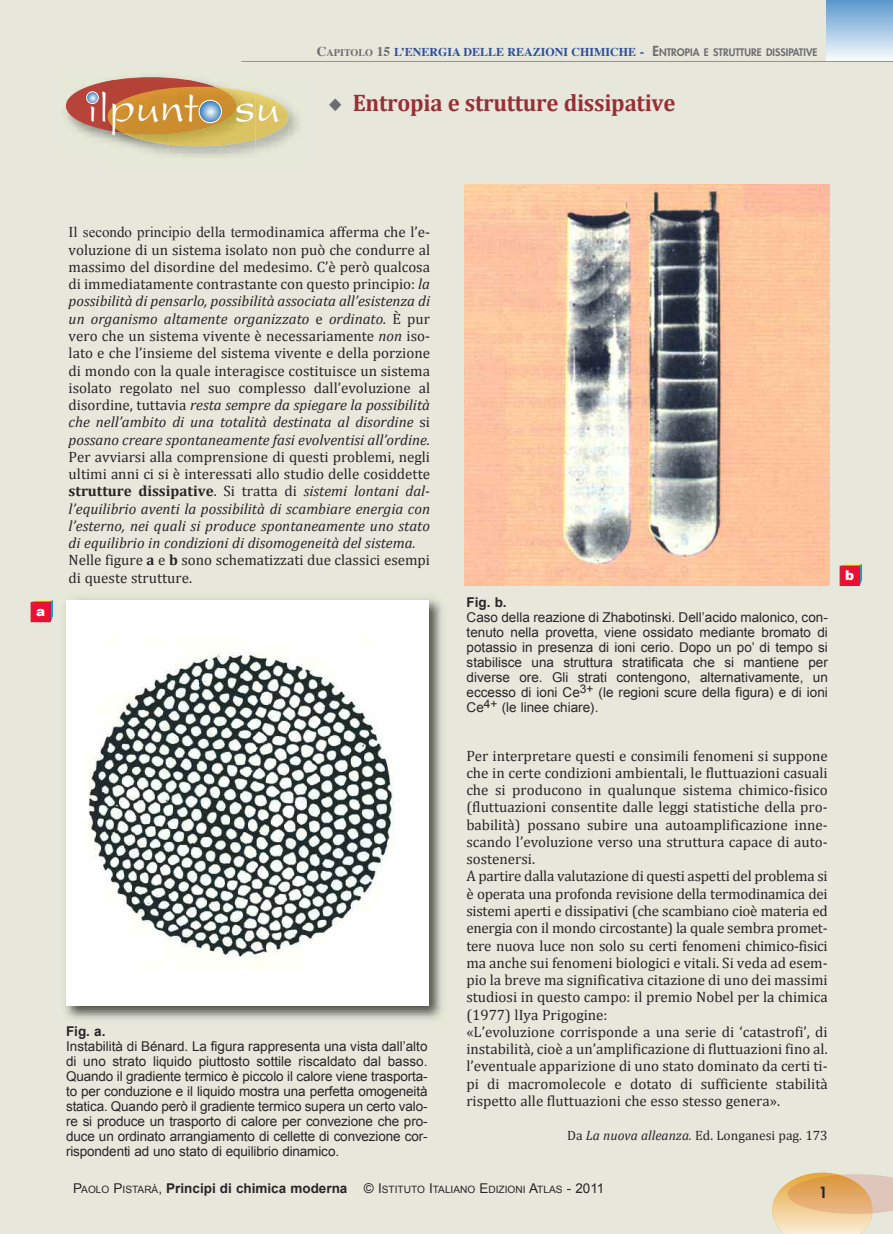
<style>
.page{position:relative;width:893px;height:1234px;background:#fff}
.page>*{position:absolute;margin:0;border:0;box-sizing:border-box;transform-origin:0 0}
.t1{font:54px "Present";color:#fff;scale:.9 1}
.t2{font:700 24px "Cambria";letter-spacing:-.01em;color:#973035;scale:.95 1}
.t3{font:15px/17.2px "Cambria";color:#272627}
.t4{font:15px "Times New Roman";color:#272627}
.t5{font:800 15px "Futura";color:#272627}
.t6{font:13.5px/15px "Arial";color:#272627;text-align:justify}
.t7{font:13.5px "Cambria";color:#272627}
.t8{font:700 13.5px "Arial";color:#272627}
.t9{font:900 13.5px "Arial";color:#fff}
.t10{font:700 12px "Times";color:#2d4f9f}
.t11{font:10.2px "Arial";color:#272627}
.s1{font-size:45px}
.s2{font-size:13.5px;color:#6d6e71}
.s3{font-size:10.2px;color:#6d6e71}
.s4{font-size:13.5px}
.s5{font-family:"Futura";font-weight:800;font-size:13.5px;color:#6d6e71}
.s6{font-family:"Futura";font-weight:800;font-size:10.2px;color:#6d6e71}
.s7{font-family:"Lucida Grande";font-weight:400;color:#6d6e71}
.s8{font-family:"Cambria"}
.s9{font-style:italic}
.s10{font-weight:700}
.s11{font-weight:700;font-size:13.5px}
</style>
<div class="page">
<div style="left:0;top:0;width:893px;height:1233px;background:#e8e7dc"></div>
<div style="left:826px;top:0;width:67px;height:60px;background:linear-gradient(to bottom,#5b97cc,#f4f8fc)"></div>
<hr style="left:241px;top:61px;width:652px;height:1px;background:#919396">
<svg style="left:772px;top:1172px;width:121px;height:61px"></svg>
<img style="left:788px;top:1174px;width:84px;height:39px">
<img style="left:64px;top:76px;width:191px;height:78px">
<div style="left:66px;top:77px;width:170px;height:57px;background:#b7433b;border-radius:50%"></div>
<img style="left:255px;top:92px;width:45px;height:60px">
<img style="left:216px;top:80px;width:39px;height:7px">
<img style="left:101px;top:132px;width:21px;height:14px">
<img style="left:101px;top:80px;width:115px;height:52px">
<img style="left:255px;top:93px;width:33px;height:46px">
<img style="left:122px;top:87px;width:133px;height:59px">
<img style="left:108px;top:87px;width:128px;height:47px">
<svg style="left:199px;top:100px;width:23px;height:23px"></svg>
<svg style="left:86px;top:91px;width:13px;height:13px"></svg>
<img style="left:839px;top:563px;width:23px;height:23px">
<img style="left:64px;top:597px;width:379px;height:424px">
<div style="left:66px;top:599px;width:363px;height:405px;background:#fff"></div>
<img style="left:88px;top:652px;width:306px;height:307px">
<img style="left:465px;top:184px;width:365px;height:401px">
<img style="left:30px;top:600px;width:23px;height:22px">
<h1 class="t1" style="left:88px;top:85px;width:215px"><span class="s1">il</span>punt su</h1>
<p class="t10" style="left:317px;top:47px;width:502px"><span class="s2">C</span><span class="s3">APITOLO</span> <span class="s2">15</span> L’ENERGIA DELLE REAZIONI CHIMICHE <span class="s4">-</span> <span class="s5">E</span><span class="s6">NTROPIA E STRUTTURE DISSIPATIVE</span></p>
<h2 class="t2" style="left:327px;top:88px;width:368px"><span class="s7">◆</span> Entropia e strutture dissipative</h2>
<p class="t9" style="left:36px;top:601px;width:11px">a</p>
<p class="t4" style="left:69px;top:224px;width:363px">Il secondo principio della term<span class="s8">odinamica afferma che l’e-</span></p>
<p class="t3" style="left:69px;top:240px;width:363px;text-align:justify">voluzione di un sistema isolato non può che condurre al massimo del disordine del medesimo. C’è però qualcosa di immediatamente contrastante con questo principio: <span class="s9">la possibilità di pensarlo, possibilità associata all’esistenza di un organismo altamente organizzato</span> e <span class="s9">ordinato.</span> È pur vero che un sistema vivente è necessariamente <span class="s9">non</span> iso&shy;lato e che l’insieme del sistema vivente e della porzione di mondo con la quale interagisce costituisce un sistema isolato regolato nel suo complesso dall’evoluzione al disordine, tuttavia <span class="s9">resta sempre da spiegare la possibilità che nell’ambito di una totalità destinata al disordine</span> si <span class="s9">possano creare spontaneamente fasi evolventisi all’ordine.</span></p>
<p class="t3" style="left:69px;top:447px;width:363px">Per avviarsi alla comprensione di questi problemi, negli ultimi anni ci si è interessati allo studio delle cosiddette <span class="s10">strutture dissipative</span>. Si tratta di <span class="s9">sistemi lontani dal&shy;l’equilibrio aventi la possibilità di scambiare energia con l’esterno, nei quali si produce spontaneamente uno stato di equilibrio in condizioni di disomogeneità del sistema.<br></span>Nelle figure <span class="s10">a</span> e <span class="s10">b</span> sono schematizzati due classici esempi di queste strutture.</p>
<p class="t8" style="left:66px;top:1023px;width:41px">Fig. a.</p>
<p class="t6" style="left:66px;top:1038px;width:363px">instabilità di Bénard. la figura rappresenta una vista dall’alto di uno strato liquido piuttosto sottile riscaldato dal basso.<br>Quando il gradiente termico è piccolo il calore viene trasporta&shy;to per conduzione e il liquido mostra una perfetta omogeneità statica. Quando però il gradiente termico supera un certo valo&shy;re si produce un trasporto di calore per convezione che pro&shy;duce un ordinato arrangiamento di cellette di convezione cor&shy;rispondenti ad uno stato di equilibrio dinamico.</p>
<p class="t8" style="left:467px;top:594px;width:42px">Fig. b.</p>
<p class="t6" style="left:467px;top:609px;width:363px">Caso della reazione di zhabotinski. dell’acido malonico, con&shy;tenuto nella provetta, viene ossidato mediante bromato di potassio in presenza di ioni cerio. dopo un po’ di tempo si stabilisce una struttura stratificata che si mantiene per diverse ore. Gli strati contengono, alternativamente, un eccesso di ioni Ce<sup>3+</sup> (le regioni scure della figura) e di ioni Ce<sup>4+</sup> (le linee chiare).</p>
<p class="t3" style="left:466px;top:746px;width:363px">Per interpretare questi e consimili fenomeni si suppone che in certe condizioni ambientali, le fluttuazioni casuali che si producono in qualunque sistema chimico-fisico (fluttuazioni consentite dalle leggi statistiche della pro&shy;babilità) possano subire una autoamplificazione inne&shy;scando l’evoluzione verso una struttura capace di auto&shy;sostenersi.<br>A partire dalla valutazione di questi aspetti del problema si è operata una profonda revisione della termodinamica dei sistemi aperti e dissipativi (che scambiano cioè materia ed energia con il mondo circostante) la quale sembra promet&shy;tere nuova luce non solo su certi fenomeni chimico-fisici ma anche sui fenomeni biologici e vitali. Si veda ad esem&shy;pio la breve ma significativa citazione di uno dei massimi studiosi in questo campo: il premio Nobel per la chimica (1977) lIya Prigogine:<br>«L’evoluzione corrisponde a una serie di ‘catastrofi’, di instabilità, cioè a un’amplificazione di fluttuazioni fino al. l’eventuale apparizione di uno stato dominato da certi ti&shy;pi di macromolecole e dotato di sufficiente stabilità rispetto alle fluttuazioni che esso stesso genera».</p>
<p class="t7" style="left:567px;top:1127px;width:262px">Da <span class="s9">La nuova alleanza.</span> Ed. Longanesi pag. 173</p>
<p class="t11" style="left:73px;top:1183px;width:533px"><span class="s4">P</span>aolo <span class="s4">P</span>istarà<span class="s4">,</span> <span class="s11">Principi di chimica moderna</span> <span class="s4">© i</span>stituto <span class="s4">i</span>taliano <span class="s4">E</span>dizioni <span class="s4">a</span>tlas <span class="s4">- 2011</span></p>
<p class="t5" style="left:819px;top:1185px;width:10px">1</p>
<p class="t9" style="left:845px;top:565px;width:11px">b</p>
</div>
